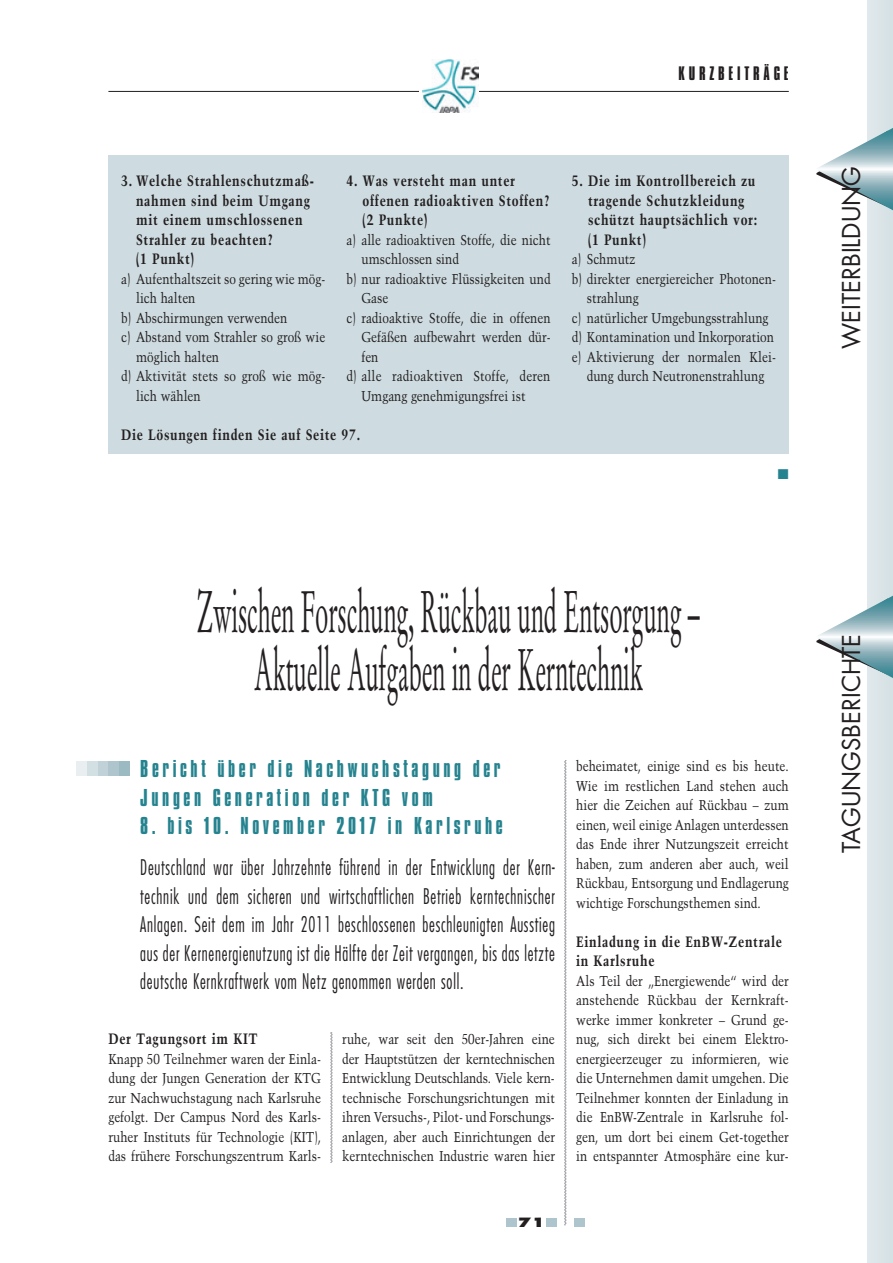
<style>
.page{position:relative;width:893px;height:1263px;background:#fff}
.page>*{position:absolute;margin:0;border:0;box-sizing:border-box;transform-origin:0 0}
.t1{font:58.5px/58.2px "Stempel Garamond";letter-spacing:-.01em;color:#231f20;text-align:center;scale:.41 1}
.t2{font:24px "Futura";color:#231f20}
.t3{font:300 condensed 21px/28.5px "Futura";letter-spacing:.045em;color:#231f20;text-align:justify;scale:.8 1}
.t4{font:21px/28.5px "Compacta BT";letter-spacing:.17em;color:#25838f}
.t5{font:16.8px "Compacta BT";letter-spacing:.225em;color:#231f20}
.t6{font:700 15px/19.5px "Trump Mediaeval";letter-spacing:.05em;color:#231f20;scale:.83 1}
.t7{font:14.25px/19.5px "Trump Mediaeval";color:#231f20;text-align:justify;scale:.83 1}
.t8{font:14.25px "Zapf Dingbats ITC";color:#25838f}
.t9{font:800 12.45px "Futura";color:#231f20;scale:1.3 1}
</style>
<div class="page">
<div style="left:574px;top:1218px;width:11px;height:9px;background:#aec5cd"></div>
<div style="left:506px;top:1218px;width:11px;height:9px;background:#aec5cd"></div>
<div style="left:546px;top:1218px;width:11px;height:9px;background:#aec5cd"></div>
<hr style="left:108px;top:91px;width:681px;height:1px;background:#231f20">
<div style="left:419px;top:57px;width:59px;height:58px;background:#fff"></div>
<img style="left:423px;top:60px;width:55px;height:53px">
<div style="left:867px;top:0;width:26px;height:1263px;background:#dce5e8"></div>
<svg style="left:564px;top:760px;width:3px;height:465px"></svg>
<svg style="left:330px;top:1032px;width:3px;height:130px"></svg>
<svg style="left:816px;top:128px;width:77px;height:82px"></svg>
<div style="left:108px;top:155px;width:681px;height:299px;background:#cedce1"></div>
<div style="left:77px;top:761px;width:10px;height:15px;background:#e9eef0"></div>
<div style="left:87px;top:761px;width:11px;height:15px;background:#d2e0e4"></div>
<div style="left:98px;top:761px;width:10px;height:15px;background:#c0d2d7"></div>
<div style="left:108px;top:761px;width:11px;height:15px;background:#aec5cd"></div>
<div style="left:119px;top:761px;width:11px;height:15px;background:#9cbac2"></div>
<svg style="left:816px;top:596px;width:77px;height:82px"></svg>
<p class="t5" style="left:679px;top:63px;width:112px">KURZBEITRÄGE</p>
<p class="t6" style="left:136px;top:171px;width:216px;text-indent:-15px">3. Welche Strahlenschutzmaß&shy;nahmen sind beim Umgang mit einem umschlossenen<br>Strahler zu beachten?<br>(1 Punkt)</p>
<p class="t7" style="left:121px;top:269px;width:247px">a) Aufenthaltszeit so gering wie mög-</p>
<p class="t7" style="left:136px;top:288px;width:73px">lich halten</p>
<p class="t7" style="left:121px;top:308px;width:202px">b) Abschirmungen verwenden</p>
<p class="t7" style="left:121px;top:327px;width:247px">c) Abstand vom Strahler so groß wie</p>
<p class="t7" style="left:136px;top:347px;width:102px">möglich halten</p>
<p class="t7" style="left:121px;top:366px;width:247px">d) Aktivität stets so groß wie mög-</p>
<p class="t7" style="left:136px;top:386px;width:79px">lich wählen</p>
<p class="t6" style="left:363px;top:171px;width:227px;text-indent:-16px">4. Was versteht man unter offenen radioaktiven Stoffen? (2 Punkte)</p>
<p class="t7" style="left:347px;top:230px;width:247px">a) alle radioaktiven Stoffe, die nicht</p>
<p class="t7" style="left:361px;top:249px;width:119px">umschlossen sind</p>
<p class="t7" style="left:347px;top:269px;width:247px">b) nur radioaktive Flüssigkeiten und</p>
<p class="t7" style="left:361px;top:288px;width:34px">Gase</p>
<p class="t7" style="left:347px;top:308px;width:247px">c) radioaktive Stoffe, die in offenen</p>
<p class="t7" style="left:361px;top:327px;width:229px">Gefäßen aufbewahrt werden dür-</p>
<p class="t7" style="left:361px;top:347px;width:22px">fen</p>
<p class="t7" style="left:347px;top:366px;width:247px">d) alle radioaktiven Stoffe, deren</p>
<p class="t7" style="left:361px;top:386px;width:199px">Umgang genehmigungsfrei ist</p>
<p class="t6" style="left:121px;top:424px;width:289px">Die Lösungen finden Sie auf Seite 97.</p>
<p class="t6" style="left:588px;top:171px;width:205px;text-indent:-16px">5. Die im Kontrollbereich zu tragende Schutzkleidung schützt hauptsächlich vor: (1 Punkt)</p>
<p class="t7" style="left:572px;top:249px;width:78px">a) Schmutz</p>
<p class="t7" style="left:572px;top:269px;width:247px">b) direkter energiereicher Photonen-</p>
<p class="t7" style="left:587px;top:288px;width:64px">strahlung</p>
<p class="t7" style="left:572px;top:308px;width:238px">c) natürlicher Umgebungsstrahlung</p>
<p class="t7" style="left:572px;top:327px;width:245px">d) Kontamination und Inkorporation</p>
<p class="t7" style="left:572px;top:347px;width:247px">e) Aktivierung der normalen Klei-</p>
<p class="t7" style="left:587px;top:366px;width:215px">dung durch Neutronenstrahlung</p>
<p class="t8" style="left:778px;top:467px;width:12px">■</p>
<h1 class="t1" style="left:197px;top:583px;width:1227px">Zwischen Forschung, Rückbau und Entsorgung –<br>Aktuelle Aufgaben in der Kerntechnik</h1>
<h3 class="t4" style="left:140px;top:755px;width:362px">Bericht über die Nachwuchstagung der<br>Jungen Generation der KTG vom</h3>
<h3 class="t4" style="left:140px;top:812px;width:364px">8. bis 10. November 2017 in Karlsruhe</h3>
<p class="t3" style="left:140px;top:853px;width:520px">Deutschland war über Jahrzehnte führend in der Entwicklung der Kern&shy;technik und dem sicheren und wirtschaftlichen Betrieb kerntechnischer Anlagen. Seit dem im Jahr 2011 beschlossenen beschleunigten Ausstieg aus der Kernenergienutzung ist die Hälfte der Zeit vergangen, bis das letzte deutsche Kernkraftwerk vom Netz genommen werden soll.</p>
<p class="t6" style="left:108px;top:1029px;width:181px">Der Tagungsort im KIT</p>
<p class="t7" style="left:108px;top:1049px;width:258px">Knapp 50 Teilnehmer waren der Einla&shy;dung der Jungen Generation der KTG zur Nachwuchstagung nach Karlsruhe gefolgt. Der Campus Nord des Karls&shy;ruher Instituts für Technologie (KIT), das frühere Forschungszentrum Karls-</p>
<p class="t7" style="left:342px;top:1029px;width:258px;text-align:left">ruhe, war seit den 50er-Jahren eine der Hauptstützen der kerntechnischen Entwicklung Deutschlands. Viele kern--- technische Forschungsrichtungen mit ihren Versuchs-, Pilot- und Forschungs&shy;anlagen, aber auch Einrichtungen der kerntechnischen Industrie waren hier</p>
<p class="t9" style="left:518px;top:1214px;width:23px">71</p>
<p class="t7" style="left:576px;top:756px;width:258px">beheimatet, einige sind es bis heute.<br>Wie im restlichen Land stehen auch hier die Zeichen auf Rückbau – zum einen, weil einige Anlagen unterdessen das Ende ihrer Nutzungszeit erreicht haben, zum anderen aber auch, weil Rückbau, Entsorgung und Endlagerung wichtige Forschungsthemen sind.</p>
<p class="t6" style="left:576px;top:931px;width:249px">Einladung in die EnBW-Zentrale in Karlsruhe</p>
<p class="t7" style="left:576px;top:971px;width:258px">Als Teil der „Energiewende“ wird der anstehende Rückbau der Kernkraft&shy;werke immer konkreter – Grund ge&shy;nug, sich direkt bei einem Elektro&shy;energieerzeuger zu informieren, wie die Unternehmen damit umgehen. Die Teilnehmer konnten der Einladung in die EnBW-Zentrale in Karlsruhe fol&shy;gen, um dort bei einem Get-together in entspannter Atmosphäre eine kur-</p>
<h2 class="t2" style="left:835px;top:349px;width:184px;rotate:-90deg">WEITERBILDUNG</h2>
<h2 class="t2" style="left:835px;top:853px;width:221px;rotate:-90deg">TAGUNGSBERICHTE</h2>
</div>
